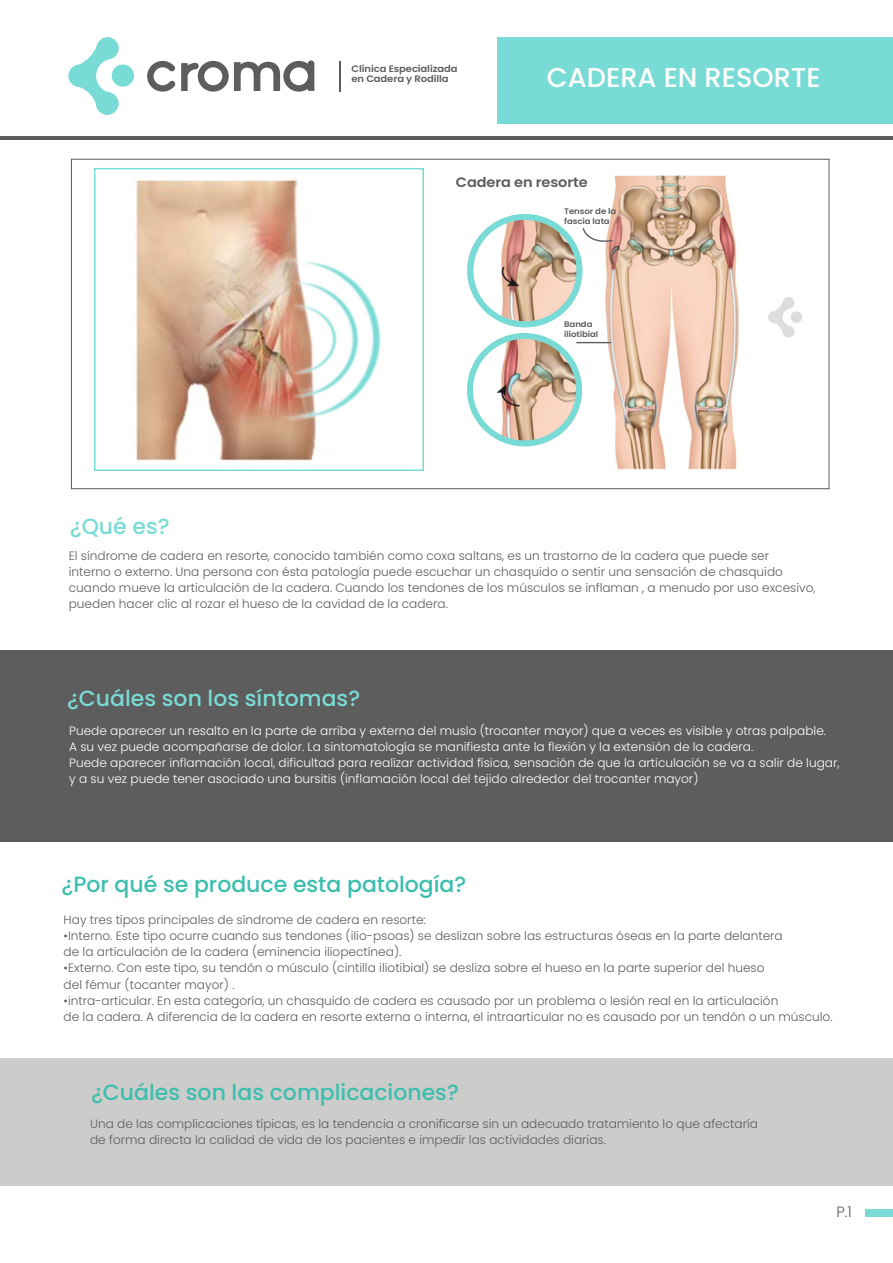
<style>
.page{position:relative;width:893px;height:1263px;background:#fff}
.page>*{position:absolute;margin:0;border:0;box-sizing:border-box;transform-origin:0 0}
.t1{font:500 27.15px "Poppins";color:#fff}
.t2{font:500 21.9px "Poppins";color:#3cbeaf}
.t3{font:500 21.9px "Poppins";color:#79dbd5}
.t4{font:300 14.85px "Poppins";color:#5d5d5d}
.t5{font:600 13.65px "Poppins";letter-spacing:-.01em;color:#5d5d5d;scale:1.06 1}
.t6{font:300 12.15px/16.2px "Poppins";color:#5d5d5d}
.t7{font:300 12.15px/16.2px "Poppins";color:#fff}
.t8{font:600 9.3px/10.4px "Poppins";letter-spacing:-.01em;color:#5d5d5d;scale:1.06 1}
.t9{font:600 8.1px/10.1px "Poppins";letter-spacing:-.01em;color:#5d5d5d;scale:1.07 1}
</style>
<div class="page">
<img style="left:134px;top:178px;width:332px;height:312px">
<div style="left:497px;top:37px;width:396px;height:86px;background:#79dbd5"></div>
<hr style="left:0;top:137px;width:893px;height:3px;background:#5d5d5d">
<hr style="left:339px;top:61px;width:2px;height:30px;background:#5d5d5d">
<svg style="left:69px;top:39px;width:49px;height:76px"></svg>
<div style="left:96px;top:92px;width:22px;height:23px;background:#79dbd5;border-radius:50%"></div>
<div style="left:69px;top:65px;width:22px;height:22px;background:#79dbd5;border-radius:50%"></div>
<div style="left:97px;top:37px;width:21px;height:22px;background:#79dbd5;border-radius:50%"></div>
<div style="left:112px;top:64px;width:22px;height:23px;background:#79dbd5;border-radius:50%"></div>
<svg style="left:768px;top:300px;width:26px;height:37px"></svg>
<div style="left:782px;top:326px;width:12px;height:11px;background:#ddd;border-radius:50%"></div>
<div style="left:768px;top:311px;width:12px;height:12px;background:#ddd;border-radius:50%"></div>
<div style="left:783px;top:297px;width:11px;height:12px;background:#ddd;border-radius:50%"></div>
<div style="left:791px;top:311px;width:11px;height:12px;background:#ddd;border-radius:50%"></div>
<svg style="left:181px;top:60px;width:133px;height:32px"></svg>
<svg style="left:147px;top:61px;width:28px;height:31px"></svg>
<div style="left:0;top:651px;width:893px;height:191px;background:#5d5d5d"></div>
<div style="left:0;top:1058px;width:893px;height:128px;background:#cccccb"></div>
<div style="left:865px;top:1209px;width:28px;height:8px;background:#79dbd5"></div>
<img style="left:443px;top:175px;width:296px;height:295px">
<svg style="left:582px;top:227px;width:32px;height:18px"></svg>
<hr style="left:576px;top:342px;width:35px;height:1px;background:#5d5d5d">
<div style="left:94px;top:168px;width:330px;height:303px;border:2px solid #79dbd5"></div>
<img style="left:246px;top:208px;width:188px;height:262px">
<img style="left:240px;top:228px;width:172px;height:222px">
<img style="left:240px;top:251px;width:151px;height:176px">
<div style="left:467px;top:214px;width:115px;height:113px;border:6px solid #79dbd5;border-radius:50%"></div>
<div style="left:467px;top:333px;width:115px;height:113px;border:6px solid #79dbd5;border-radius:50%"></div>
<p class="t8" style="left:351px;top:64px;width:102px">Clínica Especializada en Cadera y Rodilla</p>
<h1 class="t1" style="left:547px;top:62px;width:275px">CADERA EN RESORTE</h1>
<p class="t5" style="left:456px;top:174px;width:126px">Cadera en resorte</p>
<p class="t9" style="left:564px;top:207px;width:50px">Tensor de la fascia lata</p>
<h2 class="t3" style="left:70px;top:513px;width:101px">¿Qué es?</h2>
<p class="t9" style="left:564px;top:319px;width:33px">Banda iliotibial</p>
<p class="t6" style="left:69px;top:547px;width:748px">El síndrome de cadera en resorte, conocido también como coxa saltans, es un trastorno de la cadera que puede ser<br>interno o externo. Una persona con ésta patología puede escuchar un chasquido o sentir una sensación de chasquido cuando mueve la articulación de la cadera. Cuando los tendones de los músculos se inflaman , a menudo por uso excesivo, pueden hacer clic al rozar el hueso de la cavidad de la cadera.</p>
<h2 class="t3" style="left:67px;top:686px;width:295px">¿Cuáles son los síntomas?</h2>
<p class="t7" style="left:69px;top:722px;width:772px">Puede aparecer un resalto en la parte de arriba y externa del muslo (trocanter mayor) que a veces es visible y otras palpable.<br>A su vez puede acompañarse de dolor. La sintomatología se manifiesta ante la flexión y la extensión de la cadera.<br>Puede aparecer inflamación local, dificultad para realizar actividad física, sensación de que la articulación se va a salir de lugar, y a su vez puede tener asociado una bursitis (inflamación local del tejido alrededor del trocanter mayor)</p>
<h2 class="t2" style="left:62px;top:872px;width:406px">¿Por qué se produce esta patología?</h2>
<p class="t6" style="left:64px;top:911px;width:364px">Hay tres tipos principales de síndrome de cadera en resorte:</p>
<p class="t6" style="left:64px;top:928px;width:721px">•Interno. Este tipo ocurre cuando sus tendones (ilio-psoas) se deslizan sobre las estructuras óseas en la parte delantera de la articulación de la cadera (eminencia iliopectínea).</p>
<p class="t6" style="left:64px;top:960px;width:702px">•Externo. Con este tipo, su tendón o músculo (cintilla iliotibial) se desliza sobre el hueso en la parte superior del hueso del fémur (tocanter mayor) .</p>
<p class="t6" style="left:64px;top:992px;width:770px">•intra-articular. En esta categoría, un chasquido de cadera es causado por un problema o lesión real en la articulación<br>de la cadera. A diferencia de la cadera en resorte externa o interna, el intraarticular no es causado por un tendón o un músculo.</p>
<h2 class="t2" style="left:91px;top:1080px;width:369px">¿Cuáles son las complicaciones?</h2>
<p class="t6" style="left:90px;top:1116px;width:669px">Una de las complicaciones típicas, es la tendencia a cronificarse sin un adecuado tratamiento lo que afectaría de forma directa la calidad de vida de los pacientes e impedir las actividades diarias.</p>
<p class="t4" style="left:836px;top:1203px;width:17px">P.1</p>
</div>
